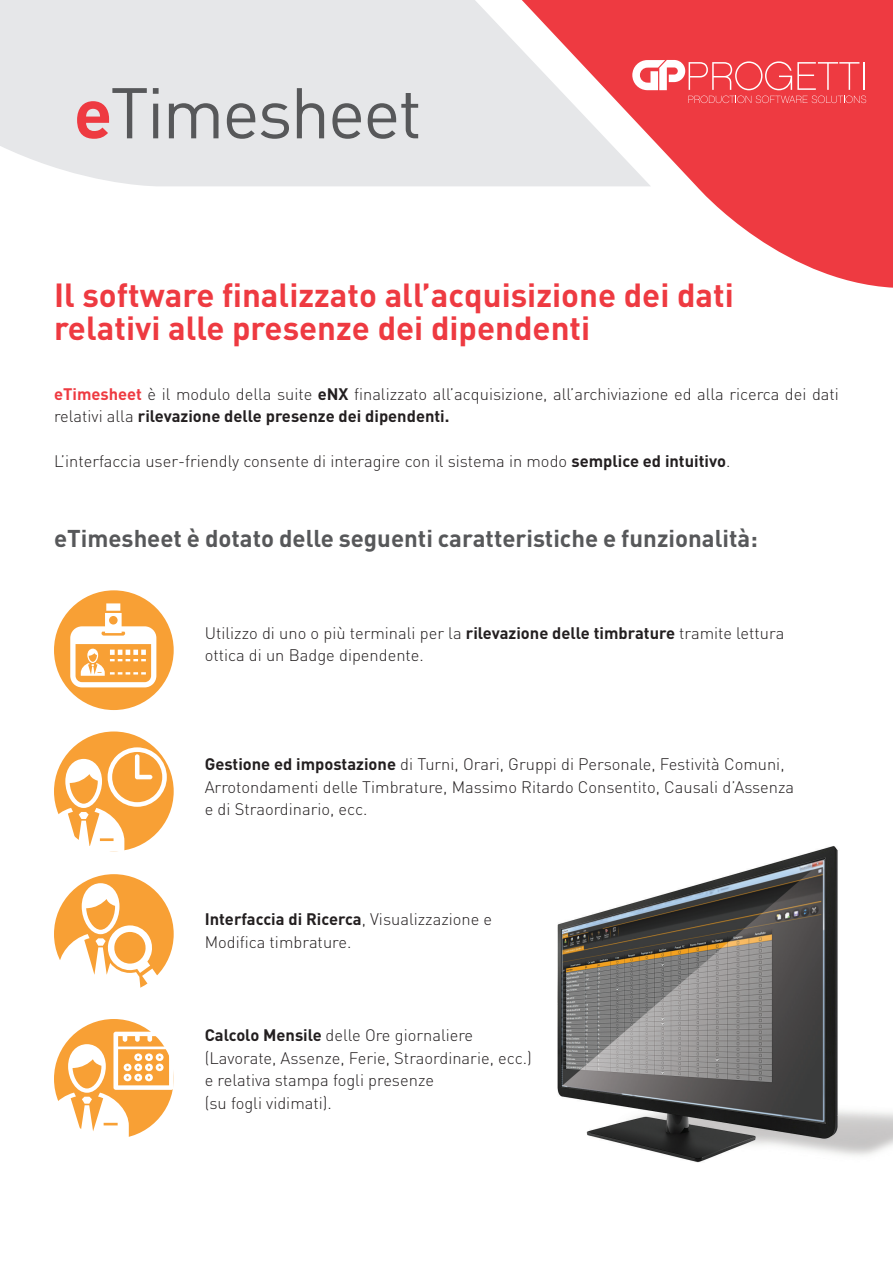
<style>
.page{position:relative;width:893px;height:1263px;background:#fff}
.page>*{position:absolute;margin:0;border:0;box-sizing:border-box;transform-origin:0 0}
.t1{font:70.5px "DIN";letter-spacing:-.03em;color:#57585a}
.t2{font:700 33px/33px "DIN";color:#ee3a41}
.t3{font:700 24px "DIN";color:#57585a}
.t4{font:300 16.5px/22.5px "DIN";color:#231f20}
.s1{font-weight:700;color:#ee3a41}
.s2{font-weight:700}
</style>
<div class="page">
<div style="left:54px;top:590px;width:120px;height:120px;background:#f8a035;border-radius:50%"></div>
<div style="left:54px;top:731px;width:120px;height:120px;background:#f8a035;border-radius:50%"></div>
<div style="left:54px;top:874px;width:120px;height:120px;background:#f8a035;border-radius:50%"></div>
<div style="left:54px;top:1019px;width:120px;height:120px;background:#f8a035;border-radius:50%"></div>
<img style="left:557px;top:846px;width:336px;height:317px">
<div style="left:0;top:0;width:507px;height:186px;background:#e6e7e9"></div>
<svg style="left:507px;top:0;width:386px;height:288px;fill:#ee3a41"></svg>
<svg style="left:632px;top:60px;width:227px;height:30px"></svg>
<hr style="left:863px;top:62px;width:2px;height:28px;background:#fff">
<svg style="left:688px;top:96px;width:178px;height:7px"></svg>
<svg style="left:70px;top:603px;width:86px;height:84px"></svg>
<svg style="left:54px;top:747px;width:113px;height:104px"></svg>
<svg style="left:59px;top:883px;width:101px;height:111px"></svg>
<svg style="left:54px;top:1032px;width:120px;height:107px"></svg>
<h1 class="t1" style="left:74px;top:69px;width:350px"><span class="s1">e</span>Timesheet</h1>
<h2 class="t2" style="left:54px;top:277px;width:681px">Il software finalizzato all’acquisizione dei dati relativi alle presenze dei dipendenti</h2>
<p class="t4" style="left:54px;top:382px;width:786px"><span class="s1">eTimesheet</span> è il modulo della suite <span class="s2">eNX</span> finalizzato all’acquisizione, all’archiviazione ed alla ricerca dei dati relativi alla <span class="s2">rilevazione delle presenze dei dipendenti.</span></p>
<p class="t4" style="left:54px;top:450px;width:678px">L’interfaccia user-friendly consente di interagire con il sistema in modo <span class="s2">semplice ed intuitivo</span>.</p>
<h3 class="t3" style="left:54px;top:522px;width:705px">eTimesheet è dotato delle seguenti caratteristiche e funzionalità:</h3>
<p class="t4" style="left:205px;top:621px;width:581px">Utilizzo di uno o più terminali per la <span class="s2">rilevazione delle timbrature</span> tramite lettura ottica di un Badge dipendente.</p>
<p class="t4" style="left:205px;top:753px;width:591px"><span class="s2">Gestione ed impostazione</span> di Turni, Orari, Gruppi di Personale, Festività Comuni,<br>Arrotondamenti delle Timbrature, Massimo Ritardo Consentito, Causali d’Assenza e di Straordinario, ecc.</p>
<p class="t4" style="left:205px;top:908px;width:289px"><span class="s2">Interfaccia di Ricerca</span>, Visualizzazione e<br>Modifica timbrature.</p>
<p class="t4" style="left:205px;top:1024px;width:329px"><span class="s2">Calcolo Mensile</span> delle Ore giornaliere (Lavorate, Assenze, Ferie, Straordinarie, ecc.) e relativa stampa fogli presenze<br>(su fogli vidimati).</p>
</div>
